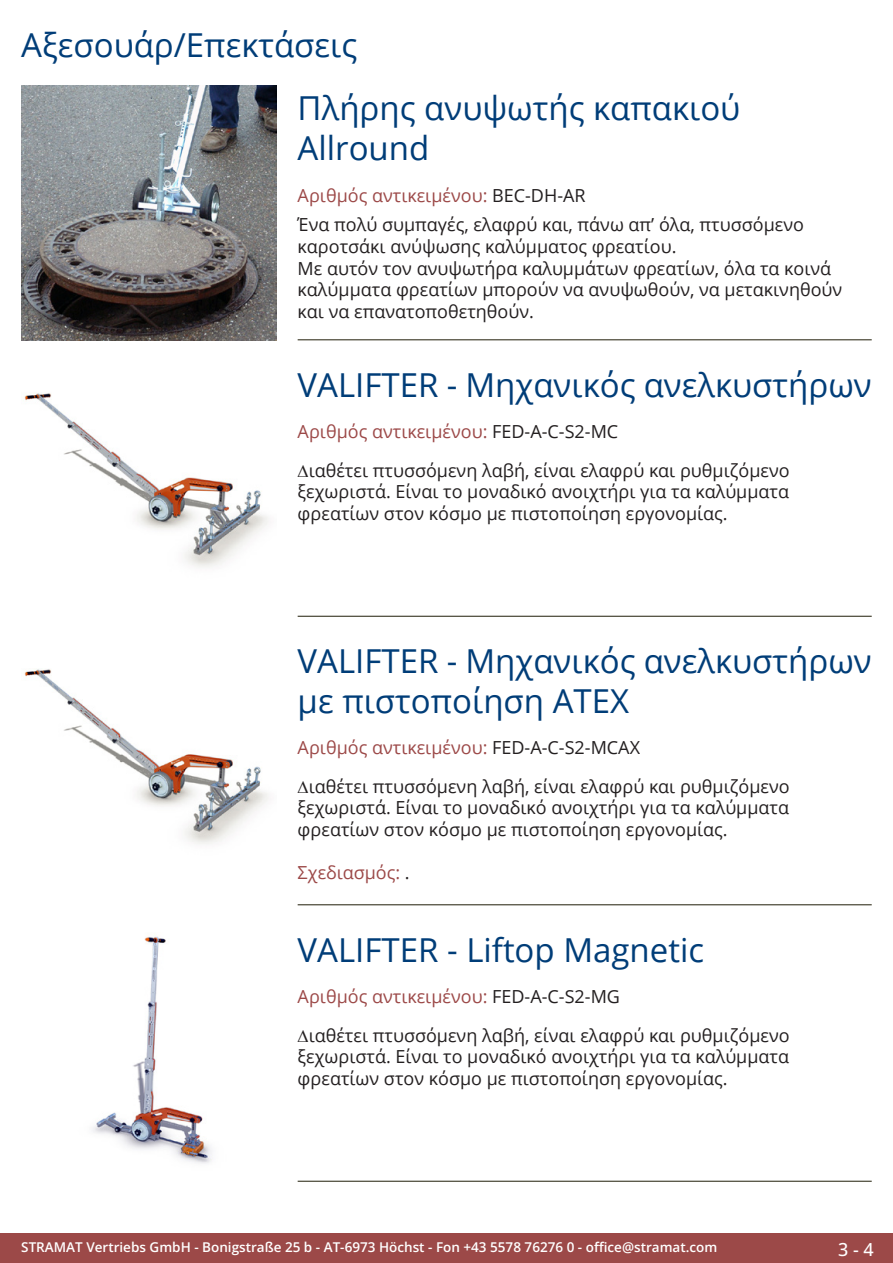
<style>
.page{position:relative;width:893px;height:1263px;background:#fff}
.page>*{position:absolute;margin:0;border:0;box-sizing:border-box;transform-origin:0 0}
.Produkttitel{font:33px/39.6px "Open Sans";color:#003d78}
.RastTitel{font:33px "Open Sans";color:#003d78}
.Beschreibung_Text{font:18px/21.6px "Open Sans";color:#231f20;text-align:justify}
.TechDaten_Überschrif{font:18px "Open Sans";color:#9c4948}
.Beschreibung_Text-2{font:18px "Open Sans";color:#9c4948}
.t1{font:500 18px "Open Sans";color:#fff}
.t2{font:600 13.5px "Open Sans";color:#fff}
.s1{color:#231f20}
</style>
<div class="page">
<div style="left:0;top:1233px;width:893px;height:30px;background:#9c4948"></div>
<hr style="left:298px;top:340px;width:574px;height:1px;background:#201d08">
<hr style="left:298px;top:616px;width:574px;height:1px;background:#201d08">
<hr style="left:298px;top:904px;width:574px;height:1px;background:#201d08">
<hr style="left:298px;top:1181px;width:574px;height:1px;background:#201d08">
<img style="left:21px;top:85px;width:255px;height:255px">
<img style="left:24px;top:393px;width:245px;height:174px">
<img style="left:24px;top:669px;width:245px;height:175px">
<img style="left:92px;top:936px;width:121px;height:228px">
<p class="RastTitel" style="left:21px;top:22px;width:338px">Αξεσουάρ/Επεκτάσεις</p>
<p class="Produkttitel" style="left:298px;top:88px;width:444px">Πλήρης ανυψωτής καπακιού<br>Allround</p>
<p class="TechDaten_Überschrif" style="left:298px;top:183px;width:290px">Αριθμός αντικειμένου: <span class="s1">BEC-DH-AR</span></p>
<p class="Beschreibung_Text" style="left:298px;top:214px;width:546px;text-align:left">Ένα πολύ συμπαγές, ελαφρύ και, πάνω απ’ όλα, πτυσσόμενο καροτσάκι ανύψωσης καλύμματος φρεατίου.<br>Με αυτόν τον ανυψωτήρα καλυμμάτων φρεατίων, όλα τα κοινά καλύμματα φρεατίων μπορούν να ανυψωθούν, να μετακινηθούν και να επανατοποθετηθούν.</p>
<p class="Produkttitel" style="left:298px;top:364px;width:576px">VALIFTER - Μηχανικός ανελκυστήρων</p>
<p class="TechDaten_Überschrif" style="left:298px;top:420px;width:322px">Αριθμός αντικειμένου: <span class="s1">FED-A-C-S2-MC</span></p>
<p class="Beschreibung_Text" style="left:298px;top:459px;width:494px;text-indent:11px">ιαθέτει πτυσσόμενη λαβή, είναι ελαφρύ και ρυθμιζόμενο ξεχωριστά. Είναι το μοναδικό ανοιχτήρι για τα καλύμματα φρεατίων στον κόσμο με πιστοποίηση εργονομίας.</p>
<p class="Produkttitel" style="left:298px;top:640px;width:576px">VALIFTER - Μηχανικός ανελκυστήρων με πιστοποίηση ATEX</p>
<p class="TechDaten_Überschrif" style="left:298px;top:735px;width:344px">Αριθμός αντικειμένου: <span class="s1">FED-A-C-S2-MCAX</span></p>
<p class="Beschreibung_Text" style="left:298px;top:775px;width:494px;text-indent:11px">ιαθέτει πτυσσόμενη λαβή, είναι ελαφρύ και ρυθμιζόμενο ξεχωριστά. Είναι το μοναδικό ανοιχτήρι για τα καλύμματα φρεατίων στον κόσμο με πιστοποίηση εργονομίας.</p>
<p class="Beschreibung_Text-2" style="left:298px;top:860px;width:114px">Σχεδιασμός: <span class="s1">.</span></p>
<p class="Produkttitel" style="left:298px;top:929px;width:408px">VALIFTER - Liftop Magnetic</p>
<p class="TechDaten_Überschrif" style="left:298px;top:984px;width:324px">Αριθμός αντικειμένου: <span class="s1">FED-A-C-S2-MG</span></p>
<p class="Beschreibung_Text" style="left:298px;top:1024px;width:494px;text-indent:11px">ιαθέτει πτυσσόμενη λαβή, είναι ελαφρύ και ρυθμιζόμενο ξεχωριστά. Είναι το μοναδικό ανοιχτήρι για τα καλύμματα φρεατίων στον κόσμο με πιστοποίηση εργονομίας.</p>
<p class="t2" style="left:21px;top:1238px;width:698px">STRAMAT Vertriebs GmbH - Bonigstraße 25 b - AT-6973 Höchst - Fon +43 5578 76276 0 - office@stramat.com</p>
<p class="t1" style="left:838px;top:1237px;width:37px">3 - 4</p>
</div>
